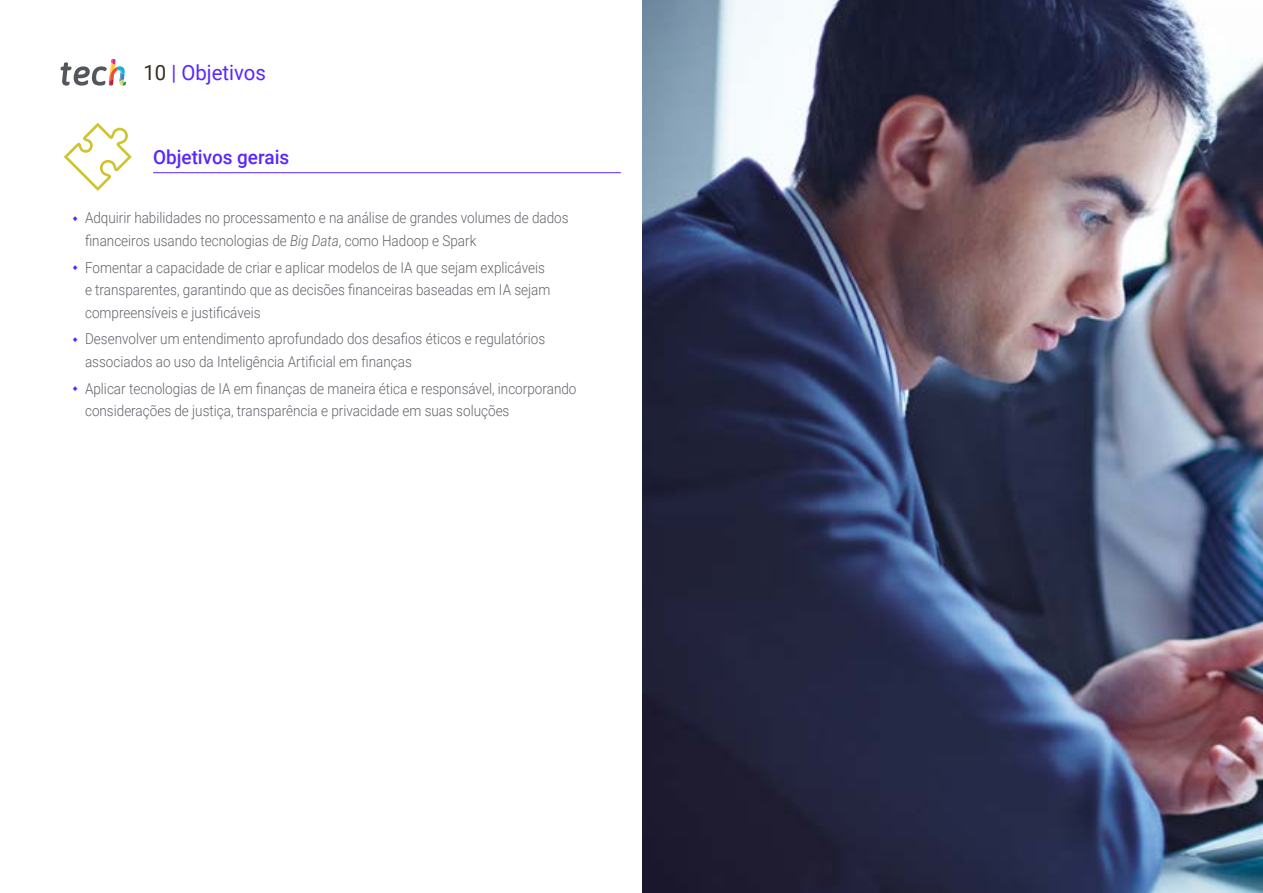
<style>
.page{position:relative;width:1263px;height:893px;background:#fff}
.page>*{position:absolute;margin:0;border:0;box-sizing:border-box;transform-origin:0 0}
.t1{font:21px "Roboto";color:#5927ff}
.t2{font:500 19.5px "Roboto";color:#5927ff}
.t3{font:300 15px/22.5px "Roboto";color:#61646a;scale:.9 1}
.s1{color:#312e20}
.s2{font-style:italic}
</style>
<div class="page">
<hr style="left:153px;top:172px;width:468px;height:1px;background:#5927ff">
<svg style="left:64px;top:123px;width:68px;height:68px"></svg>
<img style="left:642px;top:0;width:621px;height:893px">
<svg style="left:61px;top:59px;width:65px;height:27px"></svg>
<h1 class="t1" style="left:144px;top:57px;width:124px"><span class="s1">10</span> | Objetivos</h1>
<h2 class="t2" style="left:153px;top:144px;width:138px">Objetivos gerais</h2>
<p class="t3" style="left:85px;top:206px;width:539px">Adquirir habilidades no processamento e na análise de grandes volumes de dados financeiros usando tecnologias de <span class="s2">Big Data</span>, como Hadoop e Spark</p>
<p class="t3" style="left:85px;top:255px;width:519px">Fomentar a capacidade de criar e aplicar modelos de IA que sejam explicáveis e transparentes, garantindo que as decisões financeiras baseadas em IA sejam compreensíveis e justificáveis</p>
<p class="t3" style="left:85px;top:327px;width:513px">Desenvolver um entendimento aprofundado dos desafios éticos e regulatórios associados ao uso da Inteligência Artificial em finanças</p>
<p class="t3" style="left:85px;top:376px;width:547px">Aplicar tecnologias de IA em finanças de maneira ética e responsável, incorporando considerações de justiça, transparência e privacidade em suas soluções</p>
</div>
